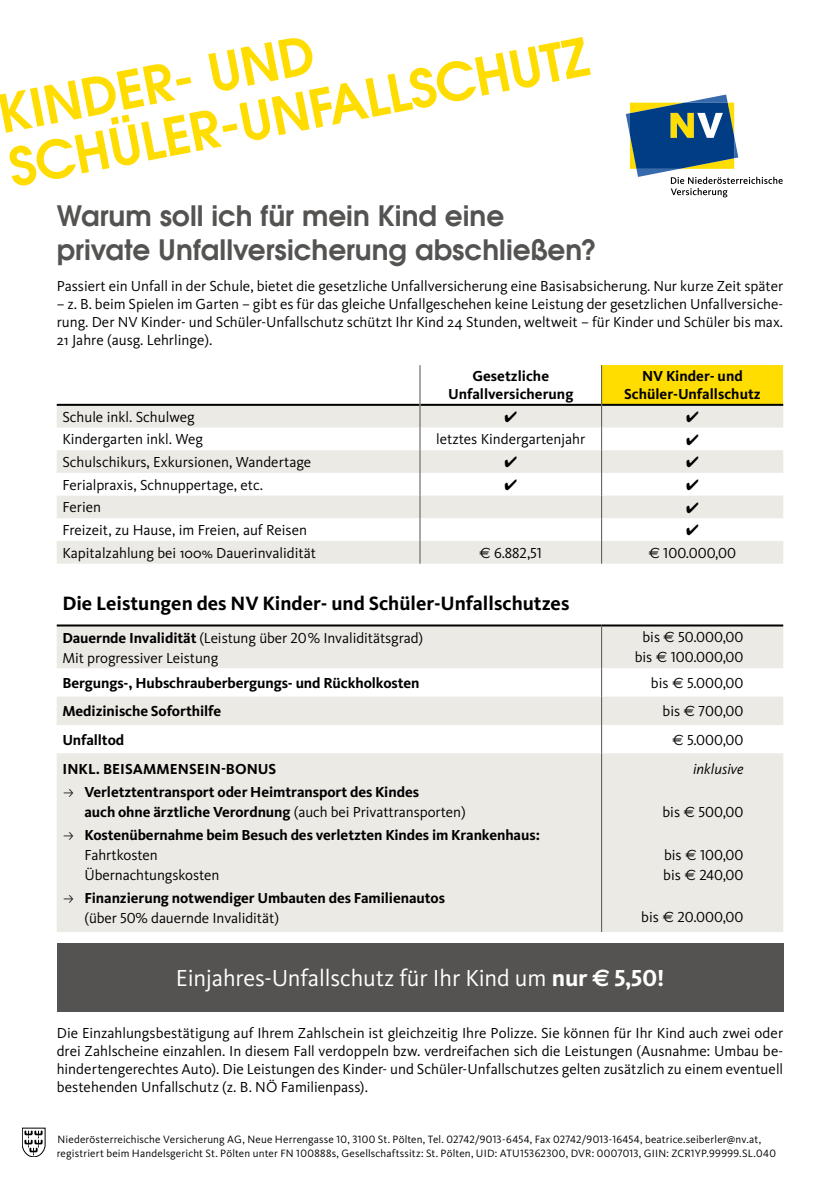
<style>
.page{position:relative;width:840px;height:1191px;background:#fff}
.page>*{position:absolute;margin:0;border:0;box-sizing:border-box;transform-origin:0 0}
.t1{font:600 52.2px/54.4px "Avant Garde";color:#fd0}
.t2{font:600 28px/33.6px "Avant Garde";color:#545351}
.t3{font:24px "Kievit Pro";letter-spacing:-.005em;color:#fff}
.t4{font:700 20px "Kievit";color:#000}
.t5{font:15px/18px "Kievit Pro";color:#000;text-align:justify}
.t6{font:700 15px/22.8px "Kievit Pro";letter-spacing:-.005em;color:#000}
.t7{font:15px "Kievit";color:#000}
.t8{font:15px/20px "Kievit Regular SC";color:#000;text-align:center}
.t9{font:700 15px/18px "Kievit";color:#000;text-align:center}
.t10{font:italic 15px "Kievit";color:#000}
.t11{font:11px/14px "Kievit Pro";letter-spacing:.015em;color:#000}
.s1{font-family:"Euro Sans"}
.s2{font-weight:700}
.s3{font-family:"Kievit Regular SC"}
.s4{font-family:"Kievit"}
.s5{font-weight:400}
.s6{font-family:"Kievit Regular SC";font-weight:400}
.s7{font-family:"Euro Sans";font-weight:700}
.s8{font-family:"Kievit Bold SC"}
</style>
<div class="page">
<svg style="left:625px;top:95px;width:157px;height:102px"></svg>
<svg style="left:22px;top:1128px;width:23px;height:29px"></svg>
<div style="left:601px;top:365px;width:181px;height:40px;background:#fd0"></div>
<svg style="left:57px;top:406px;width:725px;height:157px;fill:#eceae5"></svg>
<hr style="left:57px;top:404px;width:362px;height:2px;background:#000">
<hr style="left:420px;top:404px;width:180px;height:2px;background:#000">
<hr style="left:601px;top:404px;width:181px;height:2px;background:#000">
<hr style="left:419px;top:365px;width:1px;height:40px;background:#545351">
<hr style="left:600px;top:365px;width:1px;height:40px;background:#545351">
<svg style="left:419px;top:405px;width:1px;height:158px"></svg>
<svg style="left:600px;top:405px;width:1px;height:158px"></svg>
<svg style="left:57px;top:626px;width:725px;height:306px;fill:#eceae5"></svg>
<hr style="left:57px;top:624px;width:544px;height:2px;background:#000">
<hr style="left:601px;top:624px;width:181px;height:2px;background:#000">
<hr style="left:600px;top:626px;width:1px;height:42px;background:#545351">
<svg style="left:600px;top:668px;width:1px;height:85px"></svg>
<hr style="left:600px;top:753px;width:1px;height:179px;background:#545351">
<div style="left:57px;top:943px;width:725px;height:68px;background:#545351"></div>
<svg style="left:64px;top:789px;width:9px;height:8px"></svg>
<svg style="left:64px;top:832px;width:9px;height:8px"></svg>
<svg style="left:64px;top:895px;width:9px;height:8px"></svg>
<svg style="left:504px;top:412px;width:12px;height:10px"></svg>
<svg style="left:686px;top:412px;width:11px;height:10px"></svg>
<svg style="left:686px;top:434px;width:11px;height:11px"></svg>
<svg style="left:504px;top:456px;width:12px;height:11px"></svg>
<svg style="left:686px;top:456px;width:11px;height:11px"></svg>
<svg style="left:504px;top:479px;width:12px;height:11px"></svg>
<svg style="left:686px;top:479px;width:11px;height:11px"></svg>
<svg style="left:686px;top:502px;width:11px;height:11px"></svg>
<svg style="left:686px;top:524px;width:11px;height:11px"></svg>
<h1 class="t1" style="left:-6px;top:87px;width:591px;rotate:-11deg">KINDER- UND<br>SCHÜLER-UNFALLSCHUTZ</h1>
<h2 class="t2" style="left:57px;top:198px;width:541px">Warum soll ich für mein Kind eine private Unfallversicherung abschließen?</h2>
<p class="t5" style="left:57px;top:277px;width:727px">Passiert ein Unfall in der Schule, bietet die gesetzliche Unfallversicherung eine Basisabsicherung. Nur kurze Zeit später</p>
<p class="t5" style="left:57px;top:295px;width:727px">– z. B. beim Spielen im Garten – gibt es für das gleiche Unfallgeschehen keine Leistung der gesetzlichen Unfallversiche&shy;rung. Der NV Kinder- und Schüler-Unfallschutz schützt Ihr Kind 24 Stunden, weltweit – für Kinder und Schüler bis max.<br>21 Jahre (ausg. Lehrlinge).</p>
<p class="t9" style="left:448px;top:367px;width:127px">Gesetzliche<br>Unfallversicherung</p>
<p class="t9" style="left:623px;top:367px;width:138px">NV Kinder- und<br>Schüler-Unfallschutz</p>
<p class="t7" style="left:62px;top:408px;width:134px">Schule inkl. Schulweg</p>
<p class="t7" style="left:62px;top:431px;width:142px">Kindergarten inkl. Weg</p>
<p class="t7" style="left:436px;top:431px;width:150px">letztes Kindergartenjahr</p>
<p class="t7" style="left:62px;top:453px;width:250px">Schulschikurs, Exkursionen, Wandertage</p>
<p class="t7" style="left:62px;top:476px;width:202px">Ferialpraxis, Schnuppertage, etc.</p>
<p class="t7" style="left:62px;top:499px;width:40px">Ferien</p>
<p class="t7" style="left:62px;top:521px;width:246px">Freizeit, zu Hause, im Freien, auf Reisen</p>
<p class="t7" style="left:62px;top:544px;width:255px">Kapitalzahlung bei 100% Dauerinvalidität</p>
<p class="t8" style="left:479px;top:543px;width:64px"><span class="s1">€</span> 6.882,51</p>
<p class="t8" style="left:648px;top:543px;width:89px"><span class="s1">€</span> 100.000,00</p>
<h3 class="t4" style="left:62px;top:591px;width:508px">Die Leistungen des NV Kinder- und Schüler-Unfallschutzes</h3>
<p class="t5" style="left:62px;top:627px;width:362px;line-height:20px"><span class="s2">Dauernde Invalidität</span> (Leistung über <span class="s3">20%</span> Invaliditätsgrad)<br>Mit progressiver Leistung</p>
<p class="t8" style="left:634px;top:627px;width:110px"><span class="s4">bis</span> <span class="s1">€</span> 50.000,00 <span class="s4">bis</span> <span class="s1">€</span> 100.000,00</p>
<p class="t6" style="left:62px;top:671px;width:358px">Bergungs-, Hubschrauberbergungs- und Rückholkosten</p>
<p class="t8" style="left:650px;top:673px;width:94px"><span class="s4">bis</span> <span class="s1">€</span> 5.000,00</p>
<p class="t6" style="left:62px;top:700px;width:160px">Medizinische Soforthilfe</p>
<p class="t8" style="left:662px;top:701px;width:82px"><span class="s4">bis</span> <span class="s1">€</span> 700,00</p>
<p class="t6" style="left:62px;top:728px;width:63px">Unfalltod</p>
<p class="t8" style="left:672px;top:730px;width:73px"><span class="s1">€</span> 5.000,00</p>
<p class="t6" style="left:84px;top:757px;width:336px;text-indent:-22px">INKL. BEISAMMENSEIN-BONUS<br>Verletztentransport oder Heimtransport des Kindes</p>
<p class="t6" style="left:84px;top:800px;width:457px">auch ohne ärztliche Verordnung <span class="s5">(auch bei Privattransporten)<br></span>Kostenübernahme beim Besuch des verletzten Kindes im Krankenhaus:</p>
<p class="t5" style="left:84px;top:844px;width:136px;line-height:20px">Fahrtkosten<br>Übernachtungskosten</p>
<p class="t6" style="left:84px;top:887px;width:362px;line-height:20px">Finanzierung notwendiger Umbauten des Familienautos <span class="s5">(über</span> <span class="s6">50%</span> <span class="s5">dauernde Invalidität)</span></p>
<p class="t10" style="left:692px;top:760px;width:52px">inklusive</p>
<p class="t8" style="left:662px;top:802px;width:82px"><span class="s4">bis</span> <span class="s1">€</span> 500,00</p>
<p class="t8" style="left:663px;top:844px;width:82px;text-align:left"><span class="s4">bis</span> <span class="s1">€</span> 100,00 <span class="s4">bis</span> <span class="s1">€</span> 240,00</p>
<p class="t8" style="left:641px;top:907px;width:104px"><span class="s4">bis</span> <span class="s1">€</span> 20.000,00</p>
<h3 class="t3" style="left:176px;top:963px;width:489px">Einjahres-Unfallschutz für Ihr Kind um <span class="s2">nur</span> <span class="s7">E</span> <span class="s8">5,50</span><span class="s2">!</span></h3>
<p class="t5" style="left:57px;top:1023px;width:727px">Die Einzahlungsbestätigung auf Ihrem Zahlschein ist gleichzeitig Ihre Polizze. Sie können für Ihr Kind auch zwei oder drei Zahlscheine einzahlen. In diesem Fall verdoppeln bzw. verdreifachen sich die Leistungen (Ausnahme: Umbau be&shy;hindertengerechtes Auto). Die Leistungen des Kinder- und Schüler-Unfallschutzes gelten zusätzlich zu einem eventuell bestehenden Unfallschutz (z. B. NÖ Familienpass).</p>
<p class="t11" style="left:57px;top:1132px;width:720px">Niederösterreichische Versicherung AG, Neue Herrengasse <span class="s3">10, 3100</span> St. Pölten, Tel. <span class="s3">02742/9013-6454</span>, Fax <span class="s3">02742/9013-16454</span>, beatrice.seiberler@nv.at, registriert beim Handelsgericht St. Pölten unter FN <span class="s3">100888</span>s, Gesellschaftssitz: St. Pölten, UID: ATU<span class="s3">15362300</span>, DVR: <span class="s3">0007013</span>, GIIN: ZCR<span class="s3">1</span>YP.<span class="s3">99999</span>.SL.<span class="s3">040</span></p>
</div>
